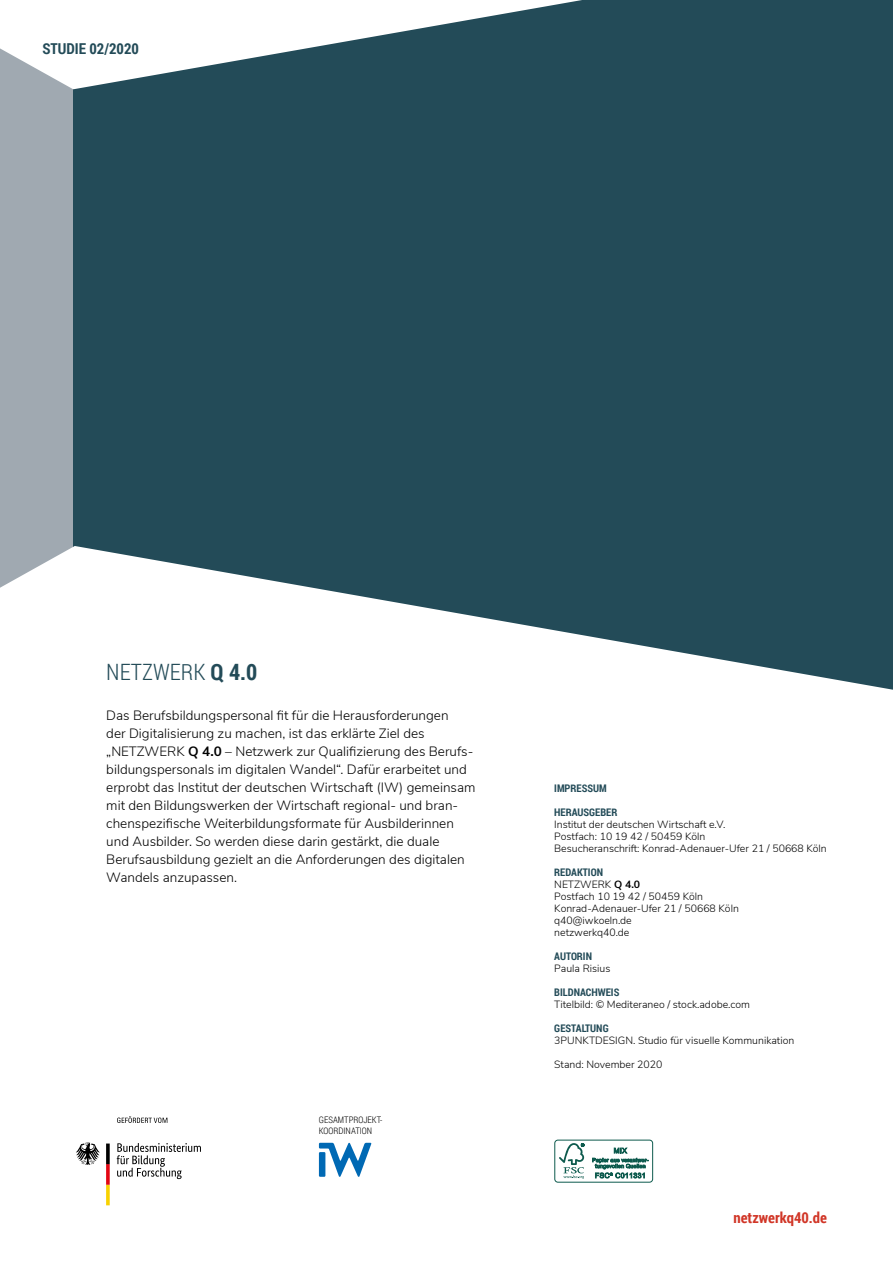
<style>
.page{position:relative;width:893px;height:1263px;background:#fff}
.page>*{position:absolute;margin:0;border:0;box-sizing:border-box;transform-origin:0 0}
.t1{font:300 22.5px "Roboto Condensed";color:#234b58}
.t2{font:700 15px "Roboto Condensed";color:#d13627}
.t3{font:700 15px "Roboto Condensed";color:#234b58}
.t4{font:300 13.5px/18px "Nunito Sans";color:#000}
.t5{font:300 10.5px/12px "Nunito Sans";color:#000}
.t6{font:700 10.5px "Roboto Condensed";color:#234b58}
.t7{font:300 9px/10.5px "Roboto Condensed";color:#000}
.s1{font-weight:700}
</style>
<div class="page">
<div style="left:0;top:0;width:893px;height:735px;background:#234b58"></div>
<div style="left:0;top:0;width:72px;height:1263px;background:#a0a9b1"></div>
<svg style="left:0;top:546px;width:893px;height:177px;fill:#fff"></svg>
<svg style="left:0;top:0;width:582px;height:89px;fill:#fff"></svg>
<div style="left:0;top:723px;width:893px;height:540px;background:#fff"></div>
<svg style="left:319px;top:1143px;width:52px;height:34px"></svg>
<div style="left:554px;top:1140px;width:99px;height:42px;border:1px solid #0d5a4d;border-radius:3px"></div>
<svg style="left:559px;top:1143px;width:25px;height:36px"></svg>
<svg style="left:592px;top:1147px;width:56px;height:31px"></svg>
<svg style="left:117px;top:1143px;width:84px;height:36px"></svg>
<svg style="left:76px;top:1142px;width:24px;height:23px"></svg>
<svg style="left:106px;top:1143px;width:4px;height:62px"></svg>
<svg style="left:117px;top:1116px;width:50px;height:7px"></svg>
<p class="t3" style="left:43px;top:38px;width:98px">STUDIE 02/2020</p>
<h1 class="t1" style="left:106px;top:657px;width:153px">NETZWERK <span class="s1">Q 4.0</span></h1>
<p class="t4" style="left:106px;top:705px;width:371px">Das Berufsbildungspersonal fit für die Herausforderungen<br>der Digitalisierung zu machen, ist das erklärte Ziel des „NETZWERK <span class="s1">Q 4.0</span> – Netzwerk zur Qualifizierung des Berufs&shy;bildungspersonals im digitalen Wandel“. Dafür erarbeitet und erprobt das Institut der deutschen Wirtschaft (IW) gemeinsam mit den Bildungswerken der Wirtschaft regional- und bran&shy;chenspezifische Weiterbildungsformate für Ausbilderinnen und Ausbilder. So werden diese darin gestärkt, die duale Berufsausbildung gezielt an die Anforderungen des digitalen Wandels anzupassen.</p>
<p class="t7" style="left:319px;top:1114px;width:65px">GESAMTPROJEKT-<br>KOORDINATION</p>
<p class="t6" style="left:554px;top:781px;width:54px">IMPRESSUM</p>
<p class="t6" style="left:554px;top:805px;width:65px">HERAUSGEBER</p>
<p class="t5" style="left:554px;top:818px;width:274px">Institut der deutschen Wirtschaft e.V.<br>Postfach: 10 19 42 / 50459 Köln<br>Besucheranschrift: Konrad-Adenauer-Ufer 21 / 50668 Köln</p>
<p class="t6" style="left:554px;top:865px;width:50px">REDAKTION</p>
<p class="t5" style="left:554px;top:878px;width:186px">NETZWERK <span class="s1">Q 4.0<br></span>Postfach 10 19 42 / 50459 Köln<br>Konrad-Adenauer-Ufer 21 / 50668 Köln q40@iwkoeln.de<br>netzwerkq40.de</p>
<p class="t6" style="left:554px;top:949px;width:39px">AUTORIN</p>
<p class="t5" style="left:554px;top:962px;width:58px">Paula Risius</p>
<p class="t6" style="left:554px;top:985px;width:67px">BILDNACHWEIS</p>
<p class="t5" style="left:554px;top:998px;width:197px">Titelbild: © Mediteraneo / stock.adobe.com</p>
<p class="t6" style="left:554px;top:1021px;width:56px">GESTALTUNG</p>
<p class="t5" style="left:554px;top:1034px;width:241px">3PUNKTDESIGN. Studio für visuelle Kommunikation</p>
<p class="t5" style="left:554px;top:1058px;width:110px">Stand: November 2020</p>
<p class="t2" style="left:733px;top:1207px;width:95px">netzwerkq40.de</p>
</div>
